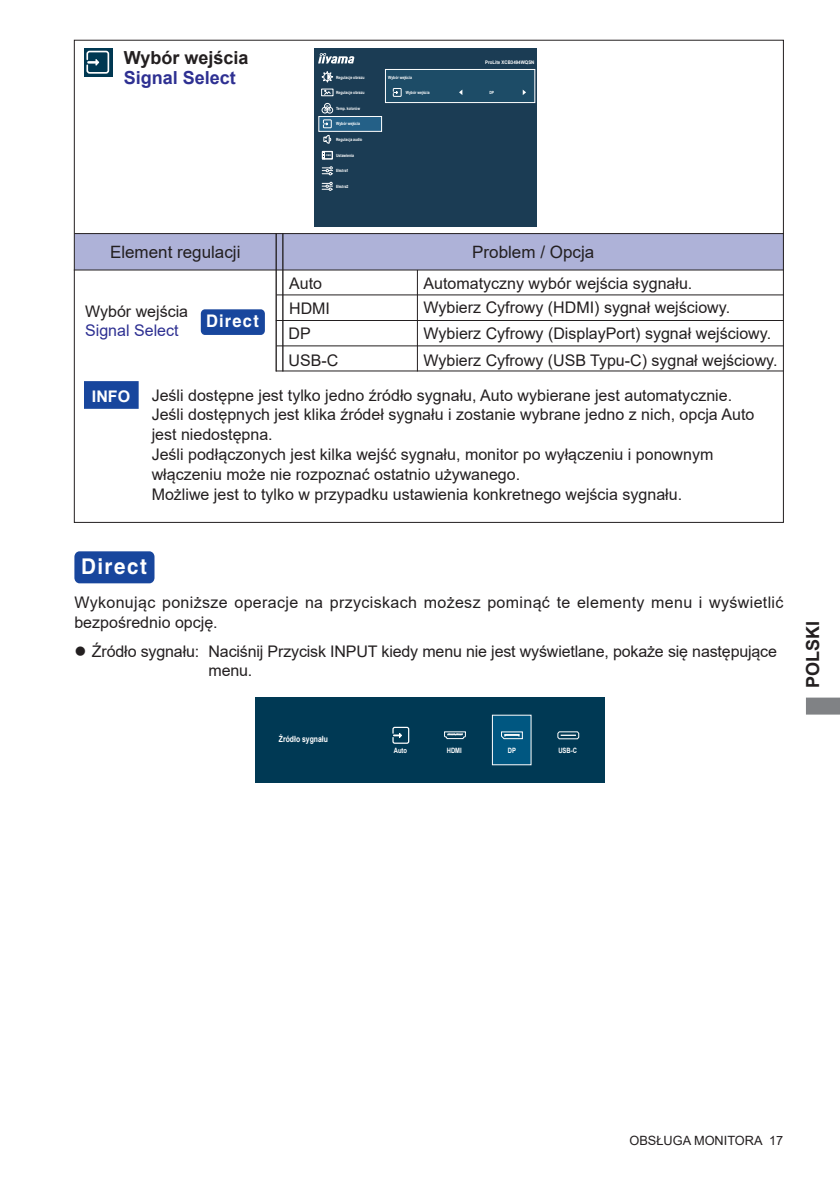
<style>
.page{position:relative;width:840px;height:1191px;background:#fff}
.page>*{position:absolute;margin:0;border:0;box-sizing:border-box;transform-origin:0 0}
.t1{font:700 21.6px "Helvetica";letter-spacing:.075em;color:#fff;scale:.95 1}
.t2{font:700 18px "Arial";color:#231f20}
.t3{font:700 18px "Arial";color:#2e3092}
.t4{font:700 17.4px "Helvetica";letter-spacing:.075em;color:#fff;scale:.95 1}
.t5{font:17px "Arial";color:#231f20}
.t6{font:16px/19.8px "Arial";color:#231f20}
.t7{font:16px/19.8px "Arial";letter-spacing:.02em;color:#231f20}
.t8{font:16px "Arial";color:#2e3092}
.t9{font:700 16px "Arial";color:#fff}
.t10{font:12.8px "Arial";color:#231f20}
.t11{font:700 8.6px "Arial";color:#fff;scale:.8 1}
.t12{font:700 7.4px "Arial";color:#fff;scale:.8 1}
.t13{font:700 4.8px "Arial";color:#fff;scale:.9 1}
.t14{font:700 4.2px "Arial";color:#fff;scale:.8 1}
</style>
<div class="page">
<svg style="left:806px;top:697px;width:33px;height:17px"></svg>
<div style="left:74px;top:234px;width:709px;height:36px;background:#aeb2d8;border:2px solid #aeb2d8"></div>
<hr style="left:74px;top:233px;width:709px;height:1px;background:#231f20">
<hr style="left:74px;top:269px;width:709px;height:1px;background:#231f20">
<hr style="left:275px;top:233px;width:2px;height:138px;background:#231f20">
<hr style="left:282px;top:233px;width:1px;height:138px;background:#231f20">
<hr style="left:416px;top:270px;width:1px;height:101px;background:#231f20">
<hr style="left:276px;top:294px;width:507px;height:1px;background:#231f20">
<hr style="left:276px;top:345px;width:507px;height:1px;background:#231f20">
<hr style="left:276px;top:370px;width:506px;height:1px;background:#231f20">
<div style="left:201px;top:310px;width:63px;height:24px;background:#18469d;border-radius:3px"></div>
<div style="left:201px;top:309px;width:64px;height:26px;border:2px solid #18469d;border-radius:3px"></div>
<div style="left:75px;top:552px;width:78px;height:30px;background:#18469d;border-radius:4px"></div>
<div style="left:74px;top:551px;width:80px;height:32px;border:2px solid #18469d;border-radius:4px"></div>
<div style="left:84px;top:381px;width:55px;height:28px;background:#18469d;border:2px solid #18469d"></div>
<hr style="left:276px;top:320px;width:507px;height:1px;background:#231f20">
<div style="left:315px;top:48px;width:221px;height:178px;background:#1b3c54"></div>
<div style="left:318px;top:116px;width:63px;height:15px;background:#246087"></div>
<div style="left:318px;top:116px;width:63px;height:16px;border:1px solid #fff"></div>
<div style="left:385px;top:69px;width:149px;height:34px;background:#1d4c67"></div>
<div style="left:385px;top:69px;width:149px;height:34px;border:1px solid #fff"></div>
<svg style="left:318px;top:53px;width:36px;height:10px"></svg>
<svg style="left:522px;top:90px;width:4px;height:5px"></svg>
<div style="left:393px;top:88px;width:8px;height:9px;border:1px solid #fff"></div>
<svg style="left:322px;top:72px;width:10px;height:10px"></svg>
<svg style="left:322px;top:103px;width:10px;height:10px"></svg>
<svg style="left:322px;top:182px;width:10px;height:9px"></svg>
<div style="left:323px;top:120px;width:8px;height:8px;border:1px solid #fff"></div>
<svg style="left:323px;top:122px;width:5px;height:3px"></svg>
<svg style="left:323px;top:135px;width:8px;height:9px"></svg>
<div style="left:321px;top:89px;width:12px;height:7px;border:1px solid #fff"></div>
<svg style="left:323px;top:90px;width:8px;height:5px"></svg>
<div style="left:322px;top:151px;width:10px;height:8px;border:1px solid #fff"></div>
<svg style="left:322px;top:151px;width:9px;height:8px"></svg>
<svg style="left:322px;top:166px;width:10px;height:9px"></svg>
<div style="left:84px;top:48px;width:28px;height:28px;background:#003852"></div>
<div style="left:86px;top:51px;width:23px;height:23px;border:2px solid #fff;border-radius:2px"></div>
<svg style="left:88px;top:59px;width:11px;height:7px"></svg>
<div style="left:255px;top:697px;width:349px;height:86px;background:#003954"></div>
<div style="left:492px;top:715px;width:38px;height:49px;background:#005781"></div>
<div style="left:491px;top:715px;width:40px;height:50px;border:1px solid #fff"></div>
<svg style="left:501px;top:731px;width:22px;height:8px"></svg>
<div style="left:504px;top:734px;width:15px;height:3px;border:1px solid #fff"></div>
<svg style="left:444px;top:731px;width:22px;height:9px"></svg>
<div style="left:392px;top:727px;width:17px;height:17px;border:1px solid #fff;border-radius:2px"></div>
<svg style="left:393px;top:732px;width:9px;height:6px"></svg>
<svg style="left:557px;top:731px;width:22px;height:8px"></svg>
<p class="t2" style="left:124px;top:45px;width:126px">Wybór wejścia</p>
<p class="t3" style="left:124px;top:64px;width:114px">Signal Select</p>
<p class="t14" style="left:336px;top:74px;width:37px">Regulacje obrazu</p>
<p class="t14" style="left:336px;top:90px;width:37px">Regulacje obrazu</p>
<p class="t14" style="left:336px;top:105px;width:32px">Temp. kolorów</p>
<p class="t14" style="left:336px;top:121px;width:31px">Wybór wejścia</p>
<p class="t14" style="left:336px;top:136px;width:34px">Regulacja audio</p>
<p class="t14" style="left:336px;top:152px;width:24px">Ustawienia</p>
<p class="t14" style="left:336px;top:168px;width:17px">Ekstra1</p>
<p class="t14" style="left:336px;top:183px;width:17px">Ekstra2</p>
<p class="t13" style="left:485px;top:59px;width:56px">ProLite XCB3494WQSN</p>
<p class="t14" style="left:388px;top:74px;width:31px">Wybór wejścia</p>
<p class="t14" style="left:405px;top:89px;width:31px">Wybór wejścia</p>
<p class="t14" style="left:489px;top:89px;width:7px">DP</p>
<p class="t5" style="left:110px;top:240px;width:132px">Element regulacji</p>
<p class="t5" style="left:472px;top:240px;width:123px">Problem / Opcja</p>
<p class="t6" style="left:85px;top:301px;width:104px">Wybór wejścia</p>
<p class="t8" style="left:85px;top:319px;width:95px">Signal Select</p>
<p class="t4" style="left:206px;top:310px;width:57px">Direct</p>
<p class="t6" style="left:289px;top:274px;width:34px">Auto</p>
<p class="t6" style="left:423px;top:273px;width:270px">Automatyczny wybór wejścia sygnału.</p>
<p class="t6" style="left:289px;top:298px;width:42px">HDMI</p>
<p class="t6" style="left:423px;top:298px;width:308px">Wybierz Cyfrowy (HDMI) sygnał wejściowy.</p>
<p class="t6" style="left:288px;top:350px;width:51px">USB-C</p>
<p class="t6" style="left:423px;top:350px;width:355px">Wybierz Cyfrowy (USB Typu-C) sygnał wejściowy.</p>
<p class="t6" style="left:288px;top:323px;width:24px">DP</p>
<p class="t6" style="left:423px;top:323px;width:349px">Wybierz Cyfrowy (DisplayPort) sygnał wejściowy.</p>
<p class="t9" style="left:92px;top:385px;width:40px">INFO</p>
<p class="t6" style="left:151px;top:385px;width:604px">Jeśli dostępne jest tylko jedno źródło sygnału, Auto wybierane jest automatycznie.<br>Jeśli dostępnych jest klika źródeł sygnału i zostanie wybrane jedno z nich, opcja Auto jest niedostępna.<br>Jeśli podłączonych jest kilka wejść sygnału, monitor po wyłączeniu i ponownym włączeniu może nie rozpoznać ostatnio używanego.<br>Możliwe jest to tylko w przypadku ustawienia konkretnego wejścia sygnału.</p>
<h1 class="t1" style="left:81px;top:553px;width:71px">Direct</h1>
<p class="t7" style="left:74px;top:593px;width:710px">Wykonując poniższe operacje na przyciskach możesz pominąć te elementy menu i wyświetlić bezpośrednio opcję.</p>
<p class="t6" style="left:208px;top:641px;width:569px;text-indent:-134px">● Źródło sygnału: Naciśnij Przycisk INPUT kiedy menu nie jest wyświetlane, pokaże się następujące menu.</p>
<p class="t11" style="left:279px;top:733px;width:63px">Źródło sygnału</p>
<p class="t12" style="left:393px;top:745px;width:18px">Auto</p>
<p class="t12" style="left:446px;top:745px;width:20px">HDMI</p>
<p class="t12" style="left:507px;top:745px;width:12px">DP</p>
<p class="t12" style="left:558px;top:745px;width:25px">USB-C</p>
<p class="t2" style="left:799px;top:688px;width:69px;rotate:-90deg">POLSKI</p>
<p class="t10" style="left:629px;top:1131px;width:155px">OBSŁUGA MONITORA 17</p>
</div>
